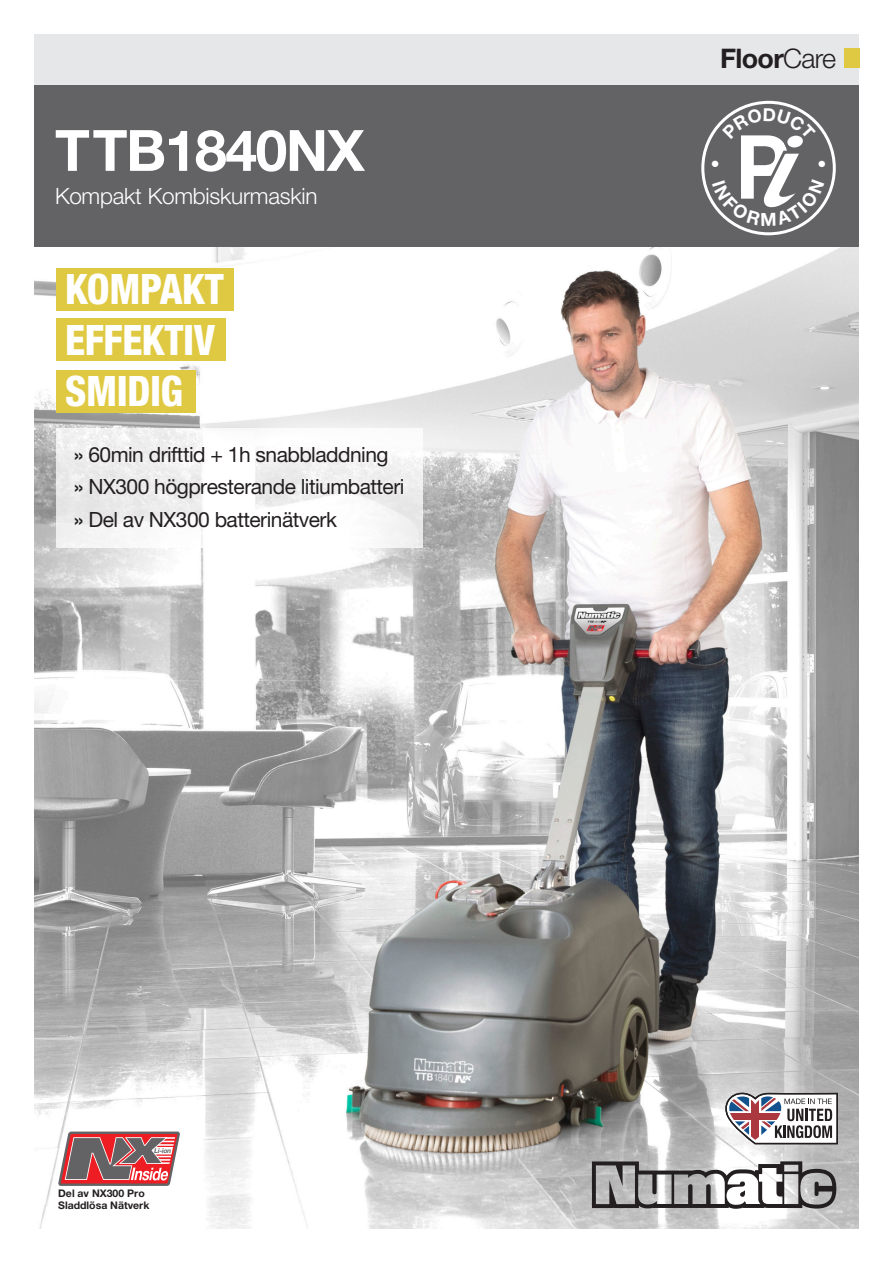
<style>
.page{position:relative;width:893px;height:1263px;background:#fff}
.page>*{position:absolute;margin:0;border:0;box-sizing:border-box;transform-origin:0 0}
.t1{font:700 88.5px "Helvetica Neue LT Pro";color:#fff;scale:.92 1}
.t2{font:700 57px "Helvetica Neue LT Pro";letter-spacing:-.025em;color:#fff}
.t3{font:800 condensed 42px "Helvetica Neue LT Pro";letter-spacing:-.01em;color:#fff;scale:.95 1}
.t4{font:700 27px "Helvetica Neue LT Pro";letter-spacing:-.025em;color:#231f20}
.t5{font:300 22.5px "Helvetica Neue LT Pro";letter-spacing:-.01em;color:#fff}
.t6{font:21px "Helvetica Neue LT Pro";letter-spacing:-.025em;color:#231f20}
.t7{font:700 10.5px/12px "Helvetica Neue LT Pro";color:#231f20}
.t8{font:italic 700 6.6px "Helvetica Neue";color:#636366}
.s1{font-weight:500}
.s2{font-weight:300}
</style>
<div class="page">
<img style="left:34px;top:247px;width:825px;height:982px">
<div style="left:34px;top:34px;width:825px;height:51px;background:#e6e7e9"></div>
<div style="left:844px;top:48px;width:15px;height:20px;background:#e0c942"></div>
<div style="left:34px;top:85px;width:825px;height:162px;background:#636366"></div>
<div style="left:701px;top:101px;width:135px;height:134px;border:3px solid #fff;border-radius:50%"></div>
<svg style="left:56px;top:429px;width:367px;height:119px;fill:#f5f5f5"></svg>
<div style="left:56px;top:370px;width:140px;height:43px;background:#e0c942"></div>
<div style="left:56px;top:319px;width:169px;height:42px;background:#e0c942"></div>
<div style="left:56px;top:268px;width:178px;height:42px;background:#e0c942"></div>
<svg style="left:58px;top:1130px;width:123px;height:57px"></svg>
<svg style="left:592px;top:1161px;width:244px;height:48px"></svg>
<svg style="left:723px;top:1093px;width:115px;height:51px"></svg>
<svg style="left:712px;top:108px;width:113px;height:118px"></svg>
<p class="t2" style="left:55px;top:115px;width:311px">TTB1840NX</p>
<p class="t5" style="left:55px;top:182px;width:264px">Kompakt Kombiskurmaskin</p>
<p class="t3" style="left:65px;top:263px;width:169px">KOMPAKT</p>
<p class="t3" style="left:65px;top:314px;width:159px">EFFEKTIV</p>
<p class="t3" style="left:65px;top:365px;width:125px">SMIDIG</p>
<p class="t6" style="left:74px;top:442px;width:316px"><span class="s1">»</span> 60min drifttid + 1h snabbladdning</p>
<p class="t6" style="left:74px;top:474px;width:332px"><span class="s1">»</span> NX300 högpresterande litiumbatteri</p>
<p class="t6" style="left:74px;top:507px;width:265px"><span class="s1">»</span> Del av NX300 batterinätverk</p>
<p class="t8" style="left:154px;top:1145px;width:21px">Li-ion</p>
<p class="t7" style="left:58px;top:1187px;width:93px">Del av NX300 Pro<br>Sladdlösa Nätverk</p>
<p class="t4" style="left:720px;top:41px;width:118px">Floor<span class="s2">Care</span></p>
<p class="t1" style="left:735px;top:112px;width:61px">P</p>
</div>
